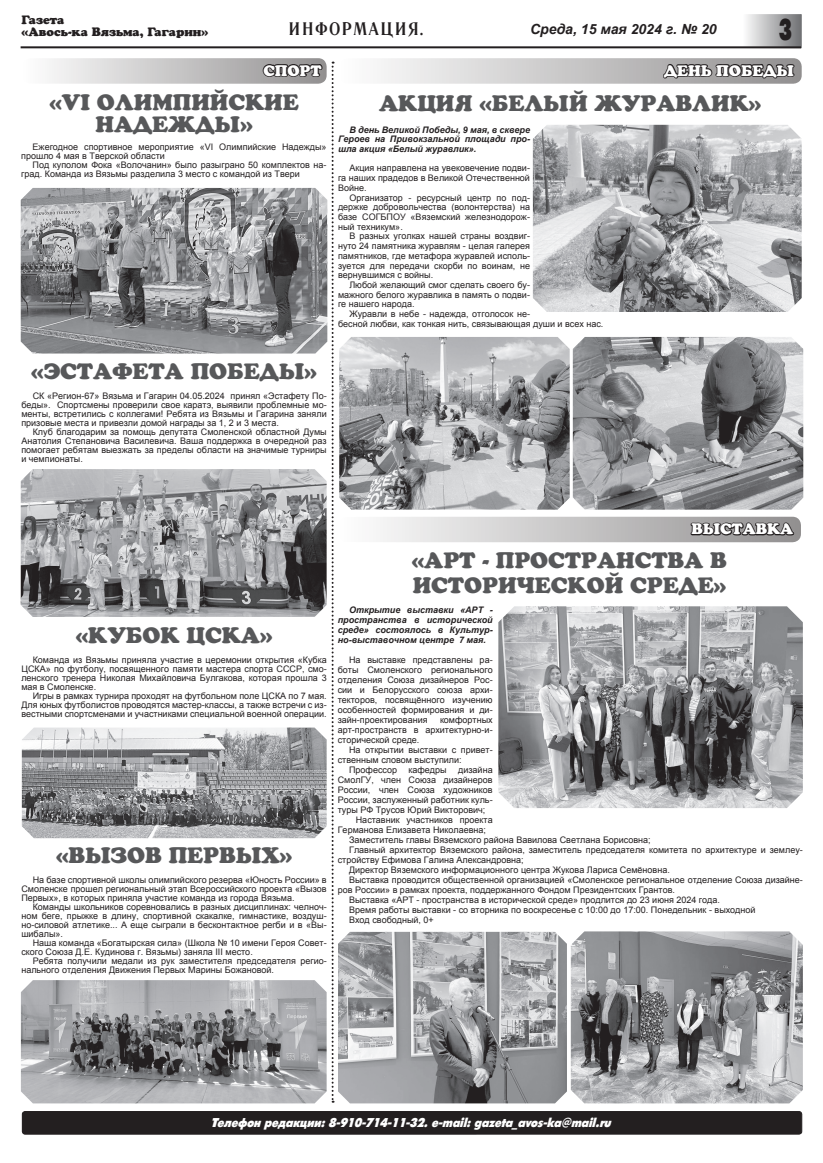
<style>
.page{position:relative;width:823px;height:1163px;background:#fff}
.page>*{position:absolute;margin:0;border:0;box-sizing:border-box;transform-origin:0 0}
.t1{font:30px "Futuris Extra C Bold";color:#231f20;scale:.67 1}
.основной{font:22px/25px "AG Crown Style";color:#57585a}
.t2{font:700 18px "Literaturnaya";color:#231f20;scale:.87 1}
.основной-2{font:15px "AG Crown Style";color:#fff}
.t3{font:italic 700 14px "Arial";color:#231f20}
.основной-3{font:italic 12.7px "Futuris Extra C Bold";color:#fff;scale:.87 1}
.t4{font:12px "AG Crown Style";color:#231f20}
.основной-4{font:9px/9px "Arial";color:#231f20;text-align:justify}
.основной-5{font:italic 700 9px/10px "Arial";color:#231f20;text-align:justify}
</style>
<div class="page">
<div style="left:742px;top:14px;width:59px;height:34px;background:linear-gradient(to right,#fff,#717275);border:1px solid #6c6d70"></div>
<hr style="left:21px;top:46px;width:779px;height:2px;background:#231f20">
<div style="left:22px;top:1111px;width:779px;height:22px;background:#231f20;border-radius:3px"></div>
<div style="left:22px;top:1110px;width:779px;height:24px;border:1px solid #231f20;border-radius:3px"></div>
<svg style="left:331px;top:62px;width:2px;height:1040px"></svg>
<div style="left:338px;top:58px;width:463px;height:26px;background:linear-gradient(to right,#fefeff,#918f90);border-radius:9px"></div>
<svg style="left:661px;top:63px;width:134px;height:17px;background:#605e5e"></svg>
<img style="left:339px;top:337px;width:230px;height:172px">
<img style="left:532px;top:125px;width:269px;height:187px">
<img style="left:572px;top:337px;width:230px;height:172px">
<div style="left:337px;top:516px;width:463px;height:26px;background:linear-gradient(to right,#fff,#918f90);border-radius:9px"></div>
<svg style="left:688px;top:521px;width:107px;height:21px;background:#6d6b6b"></svg>
<img style="left:498px;top:606px;width:304px;height:202px">
<img style="left:338px;top:931px;width:228px;height:172px">
<div style="left:22px;top:58px;width:304px;height:26px;background:linear-gradient(to right,#fefefe,#929090);border-radius:9px"></div>
<svg style="left:261px;top:62px;width:62px;height:22px"></svg>
<img style="left:570px;top:931px;width:232px;height:172px">
<img style="left:21px;top:188px;width:306px;height:165px">
<img style="left:21px;top:469px;width:305px;height:148px">
<img style="left:22px;top:727px;width:304px;height:111px">
<img style="left:21px;top:980px;width:305px;height:123px">
<p class="t4" style="left:22px;top:13px;width:44px">Газета</p>
<p class="t4" style="left:22px;top:25px;width:188px">«Авось-ка Вязьма, Гагарин»</p>
<p class="t2" style="left:287px;top:18px;width:158px">ИНФОРМАЦИЯ.</p>
<p class="t3" style="left:530px;top:20px;width:188px">Среда, 15 мая 2024 г. № 20</p>
<p class="t1" style="left:778px;top:13px;width:22px">3</p>
<p class="основной-2" style="left:263px;top:62px;width:60px">СПОРТ</p>
<p class="основной" style="left:49px;top:91px;width:251px;line-height:22px;text-align:center">«VI ОЛИМПИЙСКИЕ<br>НАДЕЖДЫ»</p>
<p class="основной-4" style="left:21px;top:143px;width:306px;text-indent:11px">Ежегодное спортивное мероприятие «VI Олимпийские Надежды» прошло 4 мая в Тверской области</p>
<p class="основной-4" style="left:21px;top:161px;width:307px;text-indent:11px">Под куполом Фока «Волочанин» было разыграно 50 комплектов на&shy;град. Команда из Вязьмы разделила 3 место с командой из Твери</p>
<p class="основной-2" style="left:663px;top:62px;width:131px">ДЕНЬ ПОБЕДЫ</p>
<p class="основной" style="left:379px;top:91px;width:383px">АКЦИЯ «БЕЛЫЙ ЖУРАВЛИК»</p>
<p class="основной-5" style="left:338px;top:125px;width:193px;line-height:9.7px;text-indent:11px">В день Великой Победы, 9 мая, в сквере Героев на Привокзальной площади про&shy;шла акция «Белый журавлик».</p>
<p class="основной-4" style="left:338px;top:163px;width:193px;line-height:9.7px;text-indent:11px">Акция направлена на увековечение подви&shy;га наших прадедов в Великой Отечественной Войне.</p>
<p class="основной-4" style="left:338px;top:193px;width:193px;line-height:9.7px;text-indent:11px">Организатор - ресурсный центр по под&shy;держке добровольчества (волонтерства) на базе СОГБПОУ «Вяземский железнодорож&shy;ный техникум».</p>
<p class="основной-4" style="left:338px;top:231px;width:193px;line-height:9.7px;text-indent:11px">В разных уголках нашей страны воздвиг&shy;нуто 24 памятника журавлям - целая галерея памятников, где метафора журавлей исполь&shy;зуется для передачи скорби по воинам, не вернувшимся с войны.</p>
<p class="основной-4" style="left:338px;top:280px;width:193px;line-height:9.7px;text-indent:11px">Любой желающий смог сделать своего бу&shy;мажного белого журавлика в память о подви&shy;ге нашего народа.</p>
<p class="основной-4" style="left:338px;top:309px;width:267px;line-height:9.7px;text-indent:11px">Журавли в небе - надежда, отголосок не-<br>бесной любви, как тонкая нить, связывающая души и всех нас.</p>
<p class="основной" style="left:31px;top:358px;width:287px">«ЭСТАФЕТА ПОБЕДЫ»</p>
<p class="основной-4" style="left:21px;top:391px;width:307px;text-indent:11px">СК «Регион-67» Вязьма и Гагарин 04.05.2024 принял «Эстафету По&shy;беды». Спортсмены проверили свое каратэ, выявили проблемные мо&shy;менты, встретились с коллегами! Ребята из Вязьмы и Гагарина заняли призовые места и привезли домой награды за 1, 2 и 3 места.</p>
<p class="основной-4" style="left:21px;top:427px;width:307px;text-indent:11px">Клуб благодарим за помощь депутата Смоленской областной Думы Анатолия Степановича Василевича. Ваша поддержка в очередной раз помогает ребятам выезжать за пределы области на значимые турниры и чемпионаты.</p>
<p class="основной" style="left:76px;top:622px;width:198px">«КУБОК ЦСКА»</p>
<p class="основной-4" style="left:21px;top:655px;width:307px;text-indent:11px">Команда из Вязьмы приняла участие в церемонии открытия «Кубка ЦСКА» по футболу, посвященного памяти мастера спорта СССР, смо&shy;ленского тренера Николая Михайловича Булгакова, которая прошла 3 мая в Смоленске.</p>
<p class="основной-4" style="left:21px;top:691px;width:307px;text-indent:11px">Игры в рамках турнира проходят на футбольном поле ЦСКА по 7 мая.<br>Для юных футболистов проводятся мастер-классы, а также встречи с из&shy;вестными спортсменами и участниками специальной военной операции.</p>
<p class="основной" style="left:56px;top:842px;width:237px">«ВЫЗОВ ПЕРВЫХ»</p>
<p class="основной-4" style="left:21px;top:875px;width:307px;text-indent:11px">На базе спортивной школы олимпийского резерва «Юность России» в Смоленске прошел региональный этап Всероссийского проекта «Вызов Первых», в которых приняла участие команда из города Вязьма.</p>
<p class="основной-4" style="left:21px;top:902px;width:307px;text-indent:11px">Команды школьников соревновались в разных дисциплинах: челноч&shy;ном беге, прыжке в длину, спортивной скакалке, гимнастике, воздуш&shy;но-силовой атлетике... А еще сыграли в бесконтактное регби и в «Вы&shy;шибалы».</p>
<p class="основной-4" style="left:21px;top:938px;width:307px;text-indent:11px">Наша команда «Богатырская сила» (Школа № 10 имени Героя Совет&shy;ского Союза Д.Е. Кудинова г. Вязьмы) заняла III место.</p>
<p class="основной-4" style="left:21px;top:956px;width:307px;text-indent:11px">Ребята получили медали из рук заместителя председателя регио&shy;нального отделения Движения Первых Марины Божановой.</p>
<p class="основной-2" style="left:691px;top:520px;width:103px">ВЫСТАВКА</p>
<p class="основной" style="left:411px;top:547px;width:316px">«АРТ - ПРОСТРАНСТВА В<br>ИСТОРИЧЕСКОЙ СРЕДЕ»</p>
<p class="основной-5" style="left:337px;top:605px;width:156px;text-indent:11px">Открытие выставки «АРТ - пространства в исторической среде» состоялось в Культур&shy;но-выставочном центре 7 мая.</p>
<p class="основной-4" style="left:337px;top:654px;width:156px;line-height:10px;text-indent:11px">На выставке представлены ра&shy;боты Смоленского регионального отделения Союза дизайнеров Рос&shy;сии и Белорусского союза архи&shy;текторов, посвящённого изучению особенностей формирования и ди&shy;зайн-проектирования</p>
<p class="основной-4" style="left:337px;top:714px;width:156px;line-height:10px;text-indent:102px">комфортных арт-пространств в архитектурно-и&shy;сторической среде.</p>
<p class="основной-4" style="left:337px;top:744px;width:156px;line-height:10px;text-indent:11px">На открытии выставки с привет&shy;ственным словом выступили:</p>
<p class="основной-4" style="left:349px;top:765px;width:49px">Профессор</p>
<p class="основной-4" style="left:408px;top:765px;width:40px">кафедры</p>
<p class="основной-4" style="left:337px;top:764px;width:156px;line-height:10px;text-indent:120px">дизайна СмолГУ, член Союза дизайнеров России, член Союза художников России, заслуженный работник куль&shy;туры РФ Трусов Юрий Викторович;</p>
<p class="основной-4" style="left:337px;top:814px;width:156px;line-height:10px;text-indent:18px">Наставник участников проекта<br>Германова Елизавета Николаевна;</p>
<p class="основной-4" style="left:349px;top:835px;width:303px">Заместитель главы Вяземского района Вавилова Светлана Борисовна;</p>
<p class="основной-4" style="left:337px;top:844px;width:466px;line-height:10px;text-indent:11px">Главный архитектор Вяземского района, заместитель председателя комитета по архитектуре и землеу&shy;стройству Ефимова Галина Александровна;</p>
<p class="основной-4" style="left:349px;top:865px;width:322px">Директор Вяземского информационного центра Жукова Лариса Семёновна.</p>
<p class="основной-4" style="left:337px;top:874px;width:466px;line-height:10px;text-indent:11px">Выставка проводится общественной организацией «Смоленское региональное отделение Союза дизайне&shy;ров России» в рамках проекта, поддержанного Фондом Президентских Грантов.</p>
<p class="основной-4" style="left:349px;top:895px;width:372px">Выставка «АРТ - пространства в исторической среде» продлится до 23 июня 2024 года.</p>
<p class="основной-4" style="left:349px;top:905px;width:407px">Время работы выставки - со вторника по воскресенье с 10:00 до 17:00. Понедельник - выходной</p>
<p class="основной-4" style="left:349px;top:915px;width:86px">Вход свободный, 0+</p>
<p class="основной-3" style="left:210px;top:1115px;width:465px">Телефонредакции:8-910-714-11-32.e-mail:gazeta_ avos-ka@mail.ru</p>
</div>
